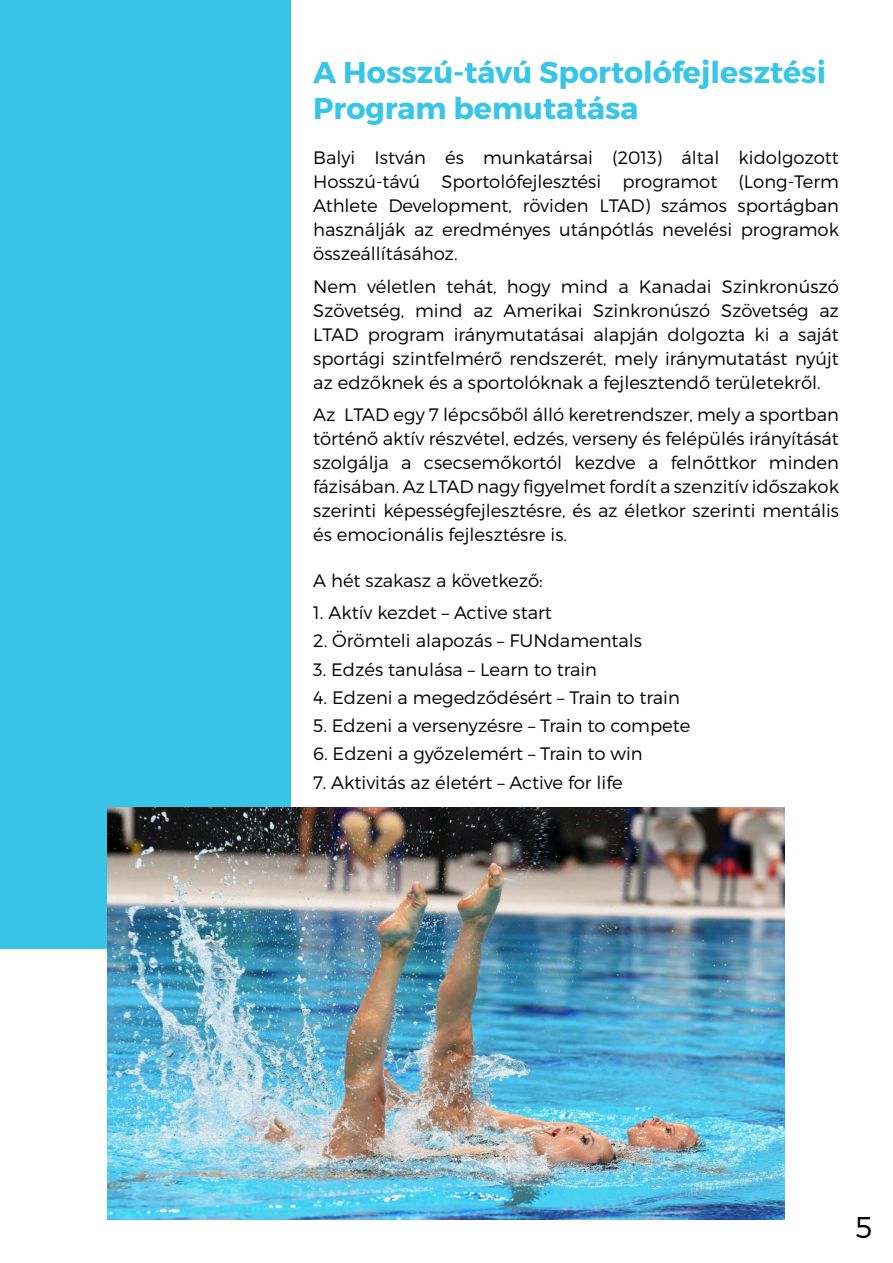
<style>
.page{position:relative;width:893px;height:1263px;background:#fff}
.page>*{position:absolute;margin:0;border:0;box-sizing:border-box;transform-origin:0 0}
.t1{font:700 30px/36px "Montserrat";color:#37c5e8}
.t2{font:300 30px "Montserrat";color:#020203}
.t3{font:300 18px/24px "Montserrat";color:#020203;text-align:justify}
</style>
<div class="page">
<div style="left:0;top:0;width:291px;height:948px;background:#37c4e7"></div>
<img style="left:108px;top:808px;width:676px;height:411px">
<h1 class="t1" style="left:313px;top:55px;width:514px">A Hosszú-távú Sportolófejlesztési<br>Program bemutatása</h1>
<p class="t3" style="left:313px;top:146px;width:527px">Balyi István és munkatársai (2013) által kidolgozott Hosszú-távú Sportolófejlesztési programot (Long-Term Athlete Development, röviden LTAD) számos sportágban használják az eredményes utánpótlás nevelési programok összeállításához.</p>
<p class="t3" style="left:313px;top:274px;width:527px">Nem véletlen tehát, hogy mind a Kanadai Szinkronúszó Szövetség, mind az Amerikai Szinkronúszó Szövetség az LTAD program iránymutatásai alapján dolgozta ki a saját sportági szintfelmérő rendszerét, mely iránymutatást nyújt az edzőknek és a sportolóknak a fejlesztendő területekről.</p>
<p class="t3" style="left:313px;top:403px;width:527px">Az LTAD egy 7 lépcsőből álló keretrendszer, mely a sportban történő aktív részvétel, edzés, verseny és felépülés irányítását szolgálja a csecsemőkortól kezdve a felnőttkor minden fázisában. Az LTAD nagy figyelmet fordít a szenzitív időszakok szerinti képességfejlesztésre, és az életkor szerinti mentális és emocionális fejlesztésre is.</p>
<p class="t3" style="left:313px;top:568px;width:231px">A hét szakasz a következő:</p>
<p class="t3" style="left:313px;top:600px;width:240px">1. Aktív kezdet – Active start</p>
<p class="t3" style="left:313px;top:629px;width:330px">2. Örömteli alapozás – FUNdamentals</p>
<p class="t3" style="left:313px;top:657px;width:285px">3. Edzés tanulása – Learn to train</p>
<p class="t3" style="left:313px;top:685px;width:368px">4. Edzeni a megedződésért – Train to train</p>
<p class="t3" style="left:313px;top:713px;width:379px">5. Edzeni a versenyzésre – Train to compete</p>
<p class="t3" style="left:313px;top:742px;width:331px">6. Edzeni a győzelemért – Train to win</p>
<p class="t3" style="left:313px;top:770px;width:311px">7. Aktivitás az életért – Active for life</p>
<h1 class="t2" style="left:855px;top:1209px;width:18px">5</h1>
</div>
